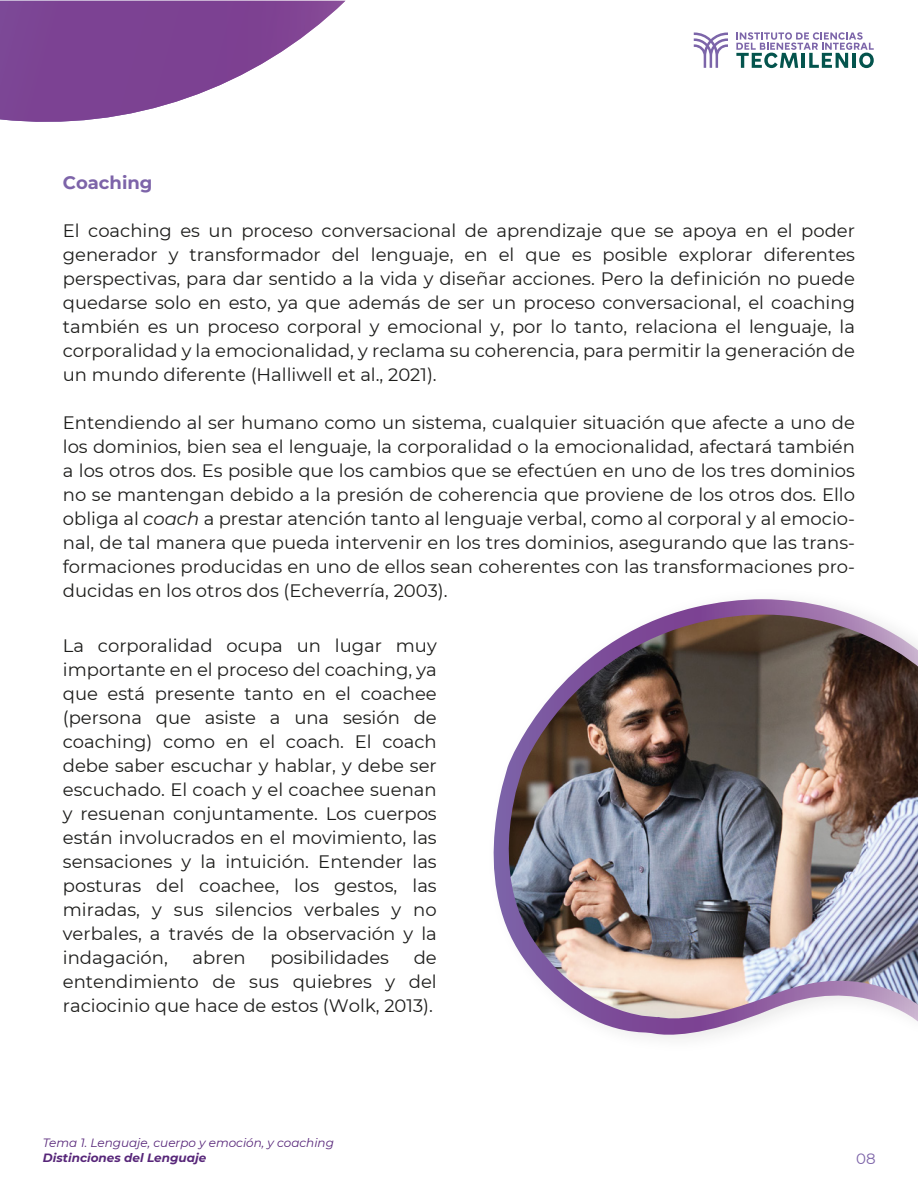
<style>
.page{position:relative;width:918px;height:1188px;background:#fff}
.page>*{position:absolute;margin:0;border:0;box-sizing:border-box;transform-origin:0 0}
.t1{font:18px/24px "Montserrat";color:#1d1d1b;text-align:justify}
.t2{font:700 18px "Montserrat";color:#7d64a9}
.t3{font:15px "Montserrat";color:#7d64a9}
.t4{font:italic 12px "Montserrat";color:#572679}
.t5{font:italic 700 12px "Montserrat";color:#572679}
.s1{font-style:italic}
</style>
<div class="page">
<svg style="left:0;top:1px;width:345px;height:121px"></svg>
<svg style="left:736px;top:32px;width:138px;height:36px"></svg>
<svg style="left:693px;top:32px;width:35px;height:36px"></svg>
<svg style="left:590px;top:599px;width:328px;height:438px"></svg>
<img style="left:493px;top:615px;width:425px;height:403px">
<p class="t2" style="left:63px;top:170px;width:91px">Coaching</p>
<p class="t1" style="left:63px;top:218px;width:794px">El coaching es un proceso conversacional de aprendizaje que se apoya en el poder generador y transformador del lenguaje, en el que es posible explorar diferentes perspectivas, para dar sentido a la vida y diseñar acciones. Pero la definición no puede quedarse solo en esto, ya que además de ser un proceso conversacional, el coaching también es un proceso corporal y emocional y, por lo tanto, relaciona el lenguaje, la corporalidad y la emocionalidad, y reclama su coherencia, para permitir la generación de un mundo diferente (Halliwell et al., 2021).</p>
<p class="t1" style="left:63px;top:410px;width:794px">Entendiendo al ser humano como un sistema, cualquier situación que afecte a uno de los dominios, bien sea el lenguaje, la corporalidad o la emocionalidad, afectará también a los otros dos. Es posible que los cambios que se efectúen en uno de los tres dominios no se mantengan debido a la presión de coherencia que proviene de los otros dos. Ello obliga al <span class="s1">coach</span> a prestar atención tanto al lenguaje verbal, como al corporal y al emocio&shy;nal, de tal manera que pueda intervenir en los tres dominios, asegurando que las trans&shy;formaciones producidas en uno de ellos sean coherentes con las transformaciones pro&shy;ducidas en los otros dos (Echeverría, 2003).</p>
<p class="t1" style="left:63px;top:633px;width:375px">La corporalidad ocupa un lugar muy importante en el proceso del coaching, ya que está presente tanto en el coachee (persona que asiste a una sesión de coaching) como en el coach. El coach debe saber escuchar y hablar, y debe ser escuchado. El coach y el coachee suenan y resuenan conjuntamente. Los cuerpos están involucrados en el movimiento, las sensaciones y la intuición. Entender las posturas del coachee, los gestos, las miradas, y sus silencios verbales y no verbales, a través de la observación y la indagación,</p>
<p class="t1" style="left:63px;top:945px;width:375px;text-indent:351px">de entendimiento de sus quiebres y del raciocinio que hace de estos (Wolk, 2013).</p>
<p class="t1" style="left:193px;top:945px;width:55px">abren</p>
<p class="t1" style="left:270px;top:945px;width:120px">posibilidades</p>
<p class="t4" style="left:43px;top:1135px;width:293px">Tema 1. Lenguaje, cuerpo y emoción, y coaching</p>
<p class="t5" style="left:43px;top:1149px;width:165px">Distinciones del Lenguaje</p>
<p class="t3" style="left:856px;top:1148px;width:21px">08</p>
</div>
